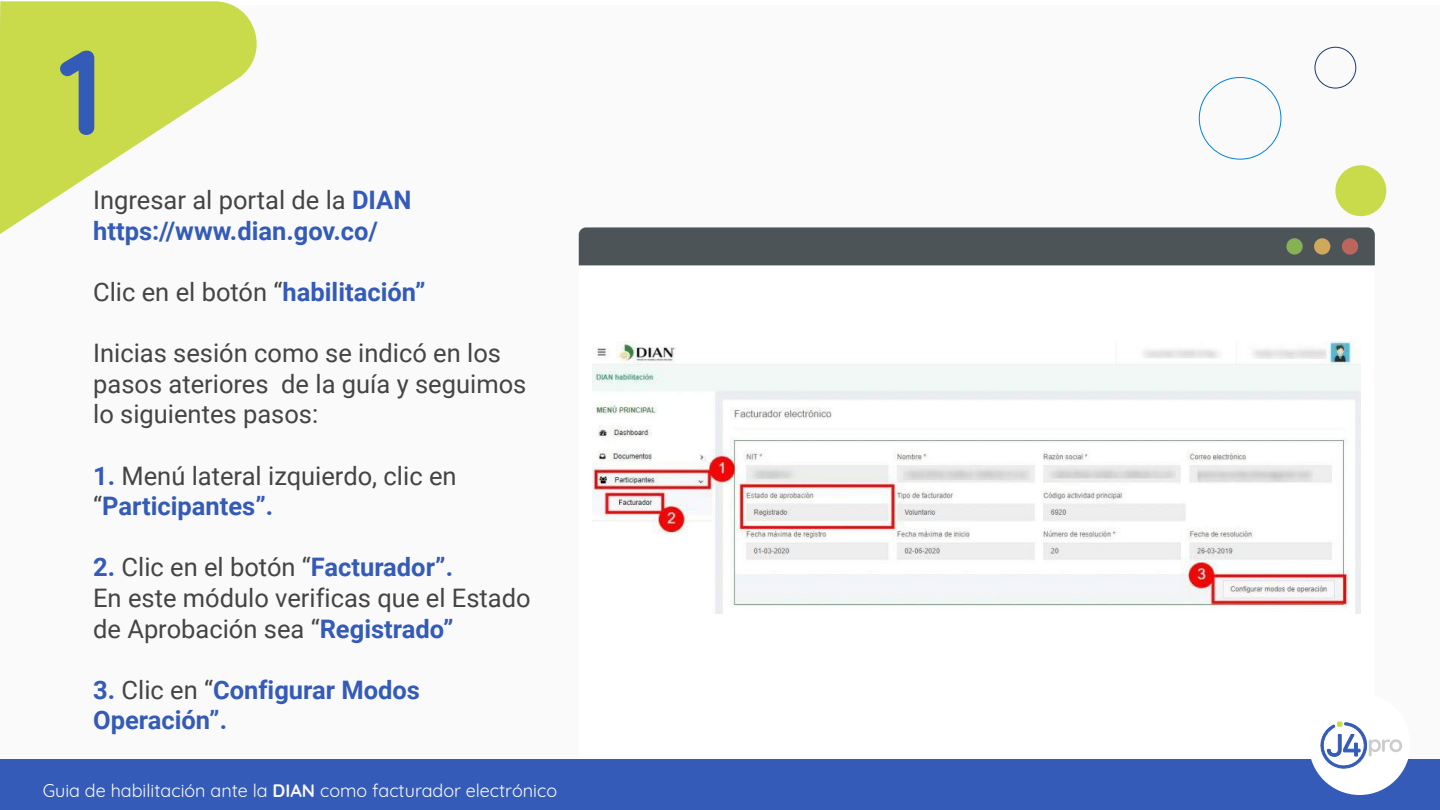
<style>
.page{position:relative;width:1440px;height:810px;background:#fff}
.page>*{position:absolute;margin:0;border:0;box-sizing:border-box;transform-origin:0 0}
.t1{font:700 120.45px "Quicksand";color:#345bb7}
.t2{font:25.5px/30.6px "Roboto";color:#444}
.t3{font:700 25.5px/30.6px "Roboto";color:#345bb7}
.t4{font:18px "Quicksand";color:#fafafa}
.s1{font-weight:400;color:#444}
.s2{font-weight:700;color:#345bb7}
.s3{font-weight:700}
</style>
<div class="page">
<div style="left:0;top:5px;width:1440px;height:803px;background:#fafafa"></div>
<div style="left:1315px;top:47px;width:41px;height:41px;border:1px solid #193b6d;border-radius:50%"></div>
<div style="left:1199px;top:77px;width:82px;height:83px;border:1px solid #0582d8;border-radius:50%"></div>
<div style="left:1335px;top:165px;width:51px;height:51px;background:#c9da4b;border-radius:50%"></div>
<div style="left:579px;top:227px;width:796px;height:38px;background:#4c5457"></div>
<div style="left:1286px;top:238px;width:17px;height:17px;background:#86b253;border-radius:50%"></div>
<div style="left:1314px;top:238px;width:16px;height:17px;background:#cfa85a;border-radius:50%"></div>
<div style="left:1342px;top:238px;width:16px;height:17px;background:#bc655d;border-radius:50%"></div>
<div style="left:0;top:760px;width:1440px;height:50px;background:#345bb7"></div>
<div style="left:1309px;top:694px;width:101px;height:101px;background:#fff;border-radius:50%"></div>
<svg style="left:1320px;top:721px;width:82px;height:48px"></svg>
<svg style="left:0;top:1px;width:257px;height:233px;fill:#c9da4b"></svg>
<img style="left:593px;top:342px;width:768px;height:272px">
<h1 class="t1" style="left:59px;top:-8px;width:45px">1</h1>
<p class="t3" style="left:93px;top:184px;width:320px"><span class="s1">Ingresar al portal de la</span> DIAN https://www.dian.gov.co/</p>
<p class="t2" style="left:93px;top:276px;width:334px">Clic en el botón “<span class="s2">habilitación”</span></p>
<p class="t2" style="left:93px;top:337px;width:435px">Inicias sesión como se indicó en los pasos ateriores de la guía y seguimos lo siguientes pasos:</p>
<p class="t2" style="left:93px;top:459px;width:365px"><span class="s2">1.</span> Menú lateral izquierdo, clic en “<span class="s2">Participantes”.</span></p>
<p class="t2" style="left:93px;top:551px;width:439px"><span class="s2">2.</span> Clic en el botón “<span class="s2">Facturador”.<br></span>En este módulo verificas que el Estado de Aprobación sea “<span class="s2">Registrado”</span></p>
<p class="t3" style="left:93px;top:673px;width:328px">3. <span class="s1">Clic en “</span>Configurar Modos<br>Operación”.</p>
<p class="t4" style="left:43px;top:776px;width:516px">Guia de habilitación ante la <span class="s3">DIAN</span> como facturador electrónico</p>
</div>
